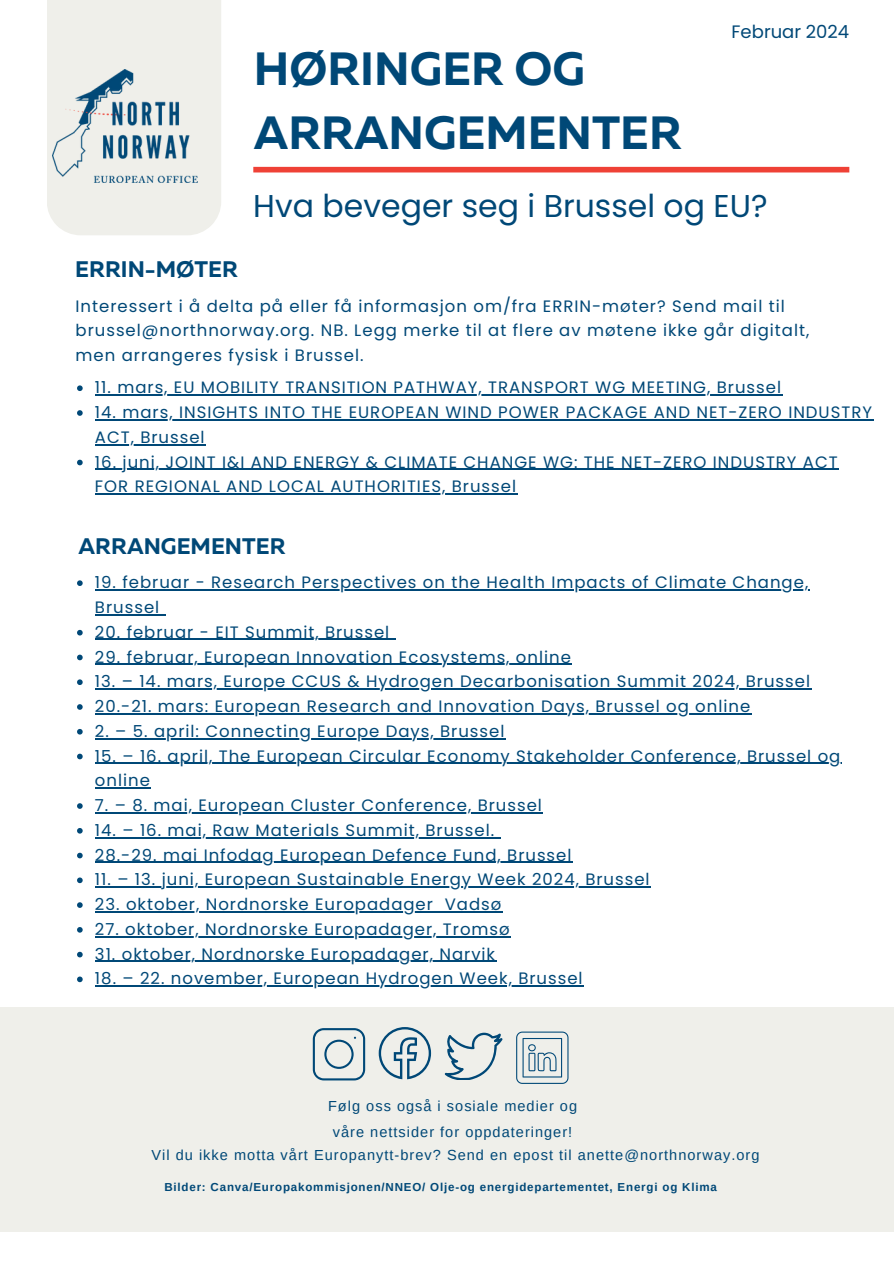
<style>
.page{position:relative;width:894px;height:1264px;background:#fff}
.page>*{position:absolute;margin:0;border:0;box-sizing:border-box;transform-origin:0 0}
.t1{font:700 46.5px/64.2px "Muller";color:#004877}
.t2{font:31.5px "Poppins";color:#004877}
.t3{font:700 22.5px "Muller";color:#004877}
.t4{font:18px "Poppins";color:#004877}
.t5{font:16.5px/24.8px "Poppins";letter-spacing:.06em;color:#004877}
.t6{font:14.55px/25.8px "Arimo";letter-spacing:.07em;color:#004877;text-align:center}
.t7{font:700 11.55px "Arimo";letter-spacing:.07em;color:#004877}
</style>
<div class="page">
<div style="left:47px;top:0;width:174px;height:235px;background:#efefea"></div>
<div style="left:253px;top:167px;width:596px;height:5px;background:#ef4136"></div>
<img style="left:53px;top:70px;width:144px;height:112px">
<div style="left:0;top:1007px;width:893px;height:224px;background:#efefea"></div>
<svg style="left:77px;top:385px;width:6px;height:6px"></svg>
<hr style="left:95px;top:394px;width:686px;height:1px;background:#004877">
<svg style="left:77px;top:410px;width:6px;height:6px"></svg>
<hr style="left:95px;top:419px;width:777px;height:1px;background:#004877">
<hr style="left:95px;top:444px;width:111px;height:1px;background:#004877">
<svg style="left:77px;top:459px;width:6px;height:6px"></svg>
<hr style="left:95px;top:468px;width:743px;height:2px;background:#004877">
<hr style="left:95px;top:493px;width:422px;height:1px;background:#004877">
<svg style="left:77px;top:580px;width:6px;height:6px"></svg>
<hr style="left:95px;top:589px;width:714px;height:1px;background:#004877">
<hr style="left:95px;top:614px;width:65px;height:1px;background:#004877">
<svg style="left:77px;top:630px;width:6px;height:5px"></svg>
<hr style="left:95px;top:639px;width:295px;height:1px;background:#004877">
<svg style="left:77px;top:654px;width:6px;height:6px"></svg>
<hr style="left:95px;top:663px;width:476px;height:1px;background:#004877">
<svg style="left:77px;top:679px;width:6px;height:6px"></svg>
<hr style="left:95px;top:688px;width:715px;height:1px;background:#004877">
<svg style="left:77px;top:704px;width:6px;height:5px"></svg>
<hr style="left:95px;top:713px;width:656px;height:1px;background:#004877">
<svg style="left:77px;top:729px;width:6px;height:5px"></svg>
<hr style="left:95px;top:738px;width:410px;height:1px;background:#004877">
<svg style="left:77px;top:753px;width:6px;height:6px"></svg>
<hr style="left:95px;top:762px;width:746px;height:1px;background:#004877">
<hr style="left:95px;top:787px;width:56px;height:1px;background:#004877">
<svg style="left:77px;top:803px;width:6px;height:5px"></svg>
<hr style="left:95px;top:812px;width:448px;height:1px;background:#004877">
<svg style="left:77px;top:828px;width:6px;height:5px"></svg>
<hr style="left:95px;top:837px;width:400px;height:1px;background:#004877">
<svg style="left:77px;top:852px;width:6px;height:6px"></svg>
<hr style="left:95px;top:861px;width:477px;height:1px;background:#004877">
<svg style="left:77px;top:877px;width:6px;height:6px"></svg>
<hr style="left:95px;top:886px;width:555px;height:1px;background:#004877">
<svg style="left:77px;top:902px;width:6px;height:5px"></svg>
<hr style="left:95px;top:911px;width:339px;height:1px;background:#004877">
<hr style="left:444px;top:911px;width:58px;height:1px;background:#004877">
<svg style="left:77px;top:927px;width:6px;height:5px"></svg>
<hr style="left:95px;top:936px;width:415px;height:1px;background:#004877">
<svg style="left:77px;top:951px;width:6px;height:6px"></svg>
<hr style="left:95px;top:960px;width:401px;height:1px;background:#004877">
<svg style="left:77px;top:976px;width:6px;height:6px"></svg>
<hr style="left:95px;top:985px;width:488px;height:1px;background:#004877">
<svg style="left:313px;top:1028px;width:52px;height:52px"></svg>
<svg style="left:378px;top:1027px;width:53px;height:52px"></svg>
<svg style="left:444px;top:1032px;width:58px;height:47px"></svg>
<svg style="left:516px;top:1031px;width:52px;height:52px"></svg>
<h1 class="t1" style="left:254px;top:40px;width:429px">HØRINGER OG<br>ARRANGEMENTER</h1>
<p class="t4" style="left:731px;top:19px;width:119px">Februar 2024</p>
<h3 class="t3" style="left:75px;top:260px;width:164px">ERRIN-MØTER</h3>
<h2 class="t2" style="left:253px;top:184px;width:515px">Hva beveger seg i Brussel og EU?</h2>
<p class="t5" style="left:76px;top:293px;width:735px">Interessert i å delta på eller få informasjon om/fra ERRIN-møter? Send mail til brussel@northnorway.org. NB. Legg merke til at flere av møtene ikke går digitalt, men arrangeres fysisk i Brussel.</p>
<p class="t5" style="left:95px;top:375px;width:687px">11. mars, EU MOBILITY TRANSITION PATHWAY, TRANSPORT WG MEETING, Brussel</p>
<p class="t5" style="left:95px;top:400px;width:778px">14. mars, INSIGHTS INTO THE EUROPEAN WIND POWER PACKAGE AND NET-ZERO INDUSTRY<br>ACT, Brussel</p>
<p class="t5" style="left:95px;top:449px;width:744px">16. juni, JOINT I&amp;I AND ENERGY &amp; CLIMATE CHANGE WG: THE NET-ZERO INDUSTRY ACT<br>FOR REGIONAL AND LOCAL AUTHORITIES, Brussel</p>
<h3 class="t3" style="left:79px;top:537px;width:208px">ARRANGEMENTER</h3>
<p class="t5" style="left:95px;top:570px;width:714px">19. februar - Research Perspectives on the Health Impacts of Climate Change,<br>Brussel</p>
<p class="t5" style="left:95px;top:619px;width:296px">20. februar - EIT Summit, Brussel</p>
<p class="t5" style="left:95px;top:644px;width:477px">29. februar, European Innovation Ecosystems, online</p>
<p class="t5" style="left:95px;top:669px;width:716px">13. – 14. mars, Europe CCUS &amp; Hydrogen Decarbonisation Summit 2024, Brussel<br>20.-21. mars: European Research and Innovation Days, Brussel og online</p>
<p class="t5" style="left:95px;top:718px;width:411px">2. – 5. april: Connecting Europe Days, Brussel</p>
<p class="t5" style="left:95px;top:743px;width:746px">15. – 16. april, The European Circular Economy Stakeholder Conference, Brussel og online</p>
<p class="t5" style="left:95px;top:793px;width:448px">7. – 8. mai, European Cluster Conference, Brussel</p>
<p class="t5" style="left:95px;top:817px;width:478px">14. – 16. mai, Raw Materials Summit, Brussel.<br>28.-29. mai Infodag European Defence Fund, Brussel</p>
<p class="t5" style="left:95px;top:867px;width:556px">11. – 13. juni, European Sustainable Energy Week 2024, Brussel</p>
<p class="t5" style="left:95px;top:892px;width:408px">23. oktober, Nordnorske Europadager Vadsø</p>
<p class="t5" style="left:95px;top:916px;width:416px">27. oktober, Nordnorske Europadager, Tromsø</p>
<p class="t5" style="left:95px;top:941px;width:401px">31. oktober, Nordnorske Europadager, Narvik</p>
<p class="t5" style="left:95px;top:966px;width:489px">18. – 22. november, European Hydrogen Week, Brussel</p>
<p class="t6" style="left:328px;top:1093px;width:250px">Følg oss også i sosiale medier og våre nettsider for oppdateringer!</p>
<p class="t6" style="left:151px;top:1141px;width:609px">Vil du ikke motta vårt Europanytt-brev? Send en epost til anette@northnorway.org</p>
<p class="t7" style="left:164px;top:1180px;width:554px">Bilder: Canva/Europakommisjonen/NNEO/ Olje-og energidepartementet, Energi og Klima</p>
</div>
